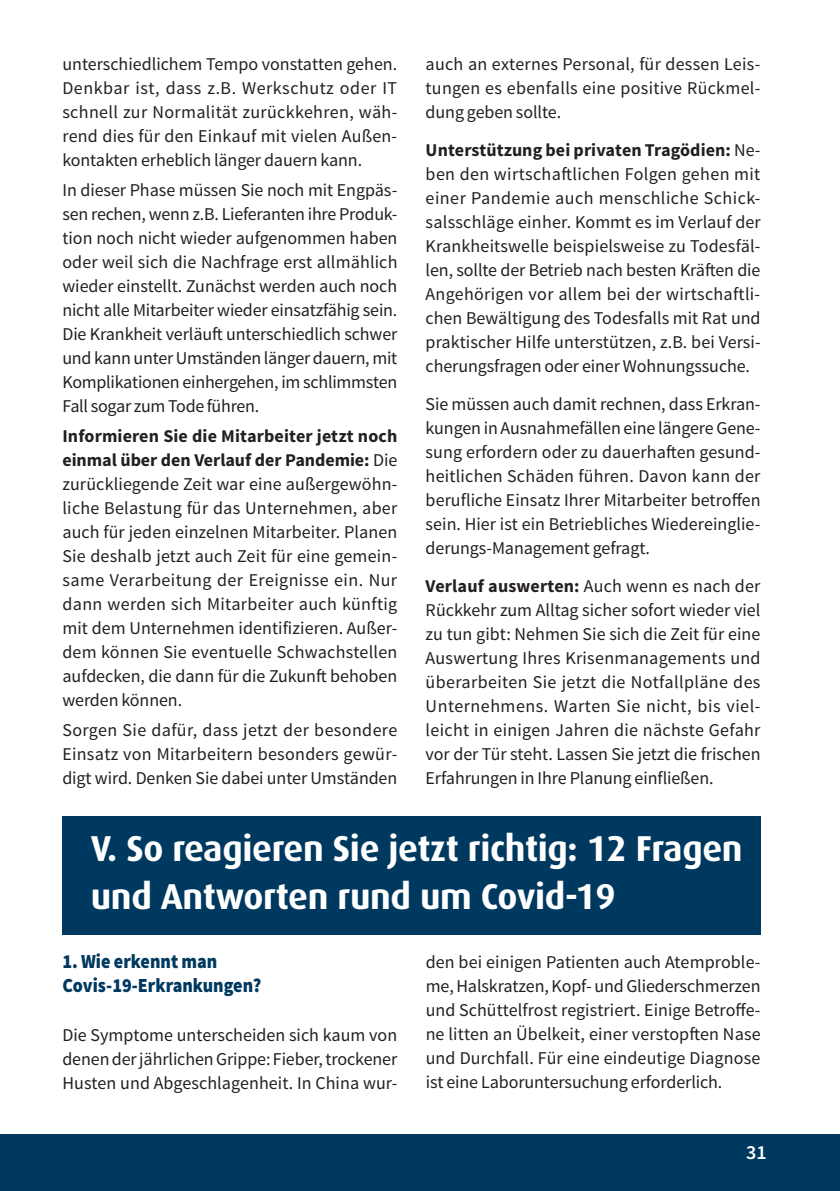
<style>
.page{position:relative;width:840px;height:1191px;background:#fff}
.page>*{position:absolute;margin:0;border:0;box-sizing:border-box;transform-origin:0 0}
.t1{font:700 36px/48px "Dax";letter-spacing:-.01em;color:#fff}
.t2{font:900 20px/24px "Source Sans Pro";color:#003960;scale:.9 1}
.t3{font:600 20px "Source Sans Pro";color:#fff}
.t4{font:18px/24px "Source Sans Pro";letter-spacing:-.005em;color:#231f20;text-align:justify}
.s1{font-weight:700}
</style>
<div class="page">
<div style="left:0;top:1134px;width:839px;height:57px;background:#003960"></div>
<div style="left:62px;top:816px;width:698px;height:118px;background:#003960"></div>
<p class="t4" style="left:62px;top:53px;width:336px">unterschiedlichem Tempo vonstatten gehen.<br>Denkbar ist, dass z.B. Werkschutz oder IT schnell zur Normalität zurückkehren, wäh&shy;rend dies für den Einkauf mit vielen Außen&shy;kontakten erheblich länger dauern kann.</p>
<p class="t4" style="left:62px;top:179px;width:336px">In dieser Phase müssen Sie noch mit Engpäs&shy;sen rechen, wenn z.B. Lieferanten ihre Produk&shy;tion noch nicht wieder aufgenommen haben oder weil sich die Nachfrage erst allmählich wieder einstellt. Zunächst werden auch noch nicht alle Mitarbeiter wieder einsatzfähig sein.<br>Die Krankheit verläuft unterschiedlich schwer und kann unter Umständen länger dauern, mit Komplikationen einhergehen, im schlimmsten Fall sogar zum Tode führen.</p>
<p class="t4" style="left:62px;top:425px;width:336px"><span class="s1">Informieren Sie die Mitarbeiter jetzt noch einmal über den Verlauf der Pandemie:</span> Die zurückliegende Zeit war eine außergewöhn&shy;liche Belastung für das Unternehmen, aber auch für jeden einzelnen Mitarbeiter. Planen Sie deshalb jetzt auch Zeit für eine gemein&shy;same Verarbeitung der Ereignisse ein. Nur dann werden sich Mitarbeiter auch künftig mit dem Unternehmen identifizieren. Außer&shy;dem können Sie eventuelle Schwachstellen aufdecken, die dann für die Zukunft behoben werden können.</p>
<p class="t4" style="left:62px;top:719px;width:336px">Sorgen Sie dafür, dass jetzt der besondere Einsatz von Mitarbeitern besonders gewür&shy;digt wird. Denken Sie dabei unter Umständen</p>
<p class="t4" style="left:425px;top:52px;width:336px">auch an externes Personal, für dessen Leis&shy;tungen es ebenfalls eine positive Rückmel&shy;dung geben sollte.</p>
<p class="t4" style="left:425px;top:138px;width:336px"><span class="s1">Unterstützung bei privaten Tragödien:</span> Ne&shy;ben den wirtschaftlichen Folgen gehen mit einer Pandemie auch menschliche Schick&shy;salsschläge einher. Kommt es im Verlauf der Krankheitswelle beispielsweise zu Todesfäl&shy;len, sollte der Betrieb nach besten Kräften die Angehörigen vor allem bei der wirtschaftli&shy;chen Bewältigung des Todesfalls mit Rat und praktischer Hilfe unterstützen, z.B. bei Versi&shy;cherungsfragen oder einer Wohnungssuche.</p>
<p class="t4" style="left:425px;top:392px;width:336px">Sie müssen auch damit rechnen, dass Erkran&shy;kungen in Ausnahmefällen eine längere Gene&shy;sung erfordern oder zu dauerhaften gesund&shy;heitlichen Schäden führen. Davon kann der berufliche Einsatz Ihrer Mitarbeiter betroffen sein. Hier ist ein Betriebliches Wiedereinglie&shy;derungs-Management gefragt.</p>
<p class="t4" style="left:425px;top:574px;width:336px"><span class="s1">Verlauf auswerten:</span> Auch wenn es nach der Rückkehr zum Alltag sicher sofort wieder viel zu tun gibt: Nehmen Sie sich die Zeit für eine Auswertung Ihres Krisenmanagements und überarbeiten Sie jetzt die Notfallpläne des Unternehmens. Warten Sie nicht, bis viel&shy;leicht in einigen Jahren die nächste Gefahr vor der Tür steht. Lassen Sie jetzt die frischen Erfahrungen in Ihre Planung einfließen.</p>
<h1 class="t1" style="left:91px;top:825px;width:653px">V. So reagieren Sie jetzt richtig: 12 Fragen und Antworten rund um Covid-19</h1>
<p class="t2" style="left:62px;top:950px;width:222px">1. Wie erkennt man<br>Covis-19-Erkrankungen?</p>
<p class="t4" style="left:62px;top:1023px;width:336px">Die Symptome unterscheiden sich kaum von denen der jährlichen Grippe: Fieber, trockener Husten und Abgeschlagenheit. In China wur-</p>
<p class="t4" style="left:425px;top:950px;width:336px">den bei einigen Patienten auch Atemproble&shy;me, Halskratzen, Kopf- und Gliederschmerzen und Schüttelfrost registriert. Einige Betroffe&shy;ne litten an Übelkeit, einer verstopften Nase und Durchfall. Für eine eindeutige Diagnose ist eine Laboruntersuchung erforderlich.</p>
<p class="t3" style="left:745px;top:1139px;width:22px">31</p>
</div>
